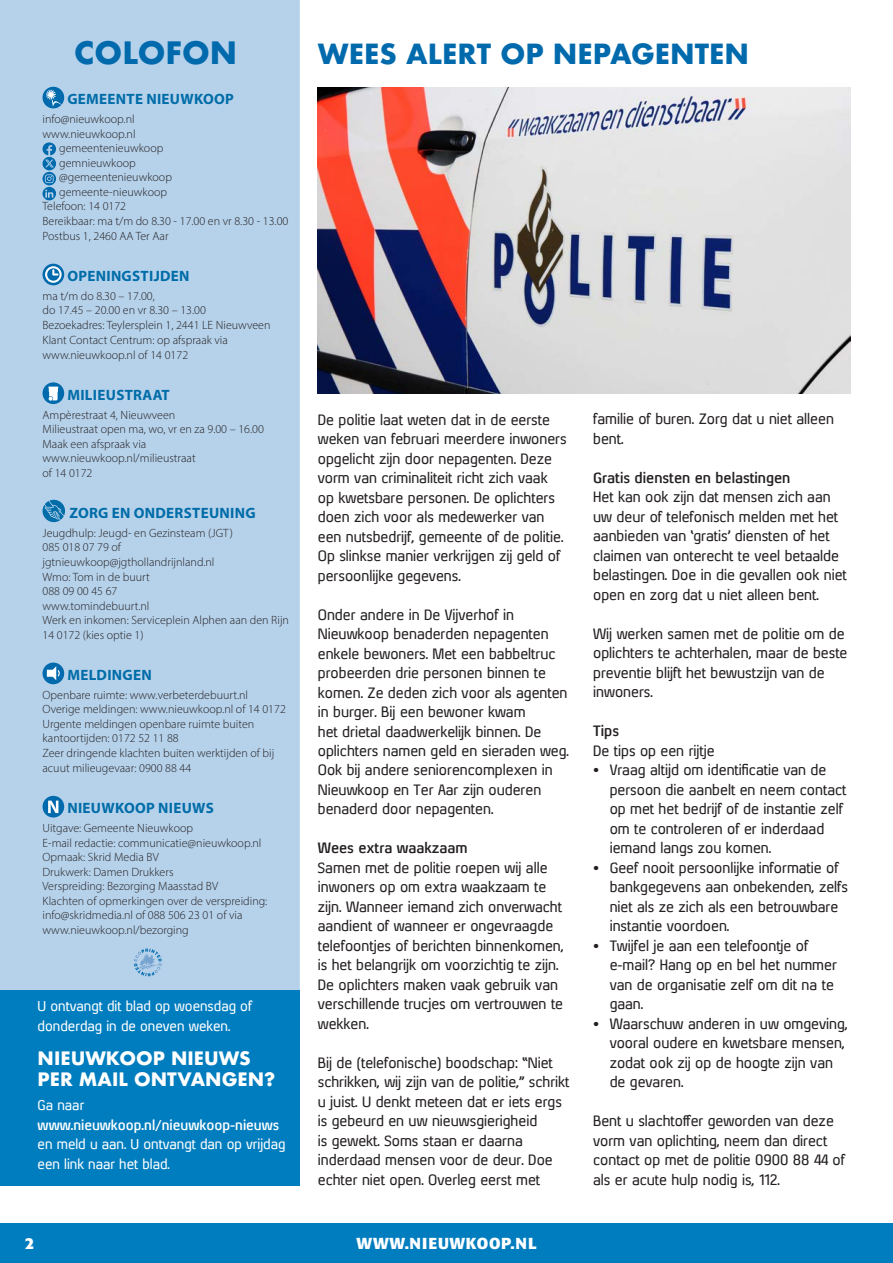
<style>
.page{position:relative;width:893px;height:1263px;background:#fff}
.page>*{position:absolute;margin:0;border:0;box-sizing:border-box;transform-origin:0 0}
.t1{font:700 30px "Futura";color:#006aad}
.t2{font:700 27px "Futura";color:#006aad}
.t3{font:700 18px/21px "Futura";color:#fff}
.t4{font:700 15.75px "Formata";letter-spacing:.05em;color:#fff}
.t5{font:700 15px "Myriad Pro";letter-spacing:.02em;color:#006ca8}
.t6{font:14.25px/19.5px "Xenu";color:#231f20}
.t7{font:700 14.25px "Xenu";color:#231f20}
.t8{font:13.5px/19.5px "Xenu";color:#fff}
.t9{font:700 13.5px "Xenu";color:#fff}
.t10{font:300 12px/14.5px "Myriad Pro";color:#231f20}
</style>
<div class="page">
<div style="left:0;top:0;width:300px;height:994px;background:#b6d2eb"></div>
<div style="left:43px;top:87px;width:21px;height:21px;background:#006aad;border-radius:50%"></div>
<svg style="left:46px;top:90px;width:18px;height:17px"></svg>
<div style="left:43px;top:264px;width:21px;height:21px;background:#006aad;border-radius:50%"></div>
<svg style="left:45px;top:266px;width:17px;height:17px"></svg>
<div style="left:43px;top:382px;width:21px;height:22px;background:#006aad;border-radius:50%"></div>
<svg style="left:48px;top:387px;width:10px;height:14px"></svg>
<div style="left:43px;top:662px;width:21px;height:22px;background:#006aad;border-radius:50%"></div>
<svg style="left:47px;top:666px;width:13px;height:14px"></svg>
<div style="left:43px;top:796px;width:21px;height:21px;background:#006aad;border-radius:50%"></div>
<svg style="left:48px;top:801px;width:10px;height:12px"></svg>
<svg style="left:134px;top:948px;width:28px;height:28px"></svg>
<div style="left:0;top:990px;width:299px;height:195px;background:#007dbf"></div>
<svg style="left:43px;top:500px;width:22px;height:22px"></svg>
<svg style="left:42px;top:142px;width:14px;height:58px"></svg>
<img style="left:318px;top:87px;width:532px;height:306px">
<div style="left:0;top:1224px;width:893px;height:39px;background:#007dbf"></div>
<h1 class="t1" style="left:74px;top:31px;width:164px">COLOFON</h1>
<p class="t5" style="left:67px;top:89px;width:168px">GEMEENTE NIEUWKOOP</p>
<p class="t10" style="left:43px;top:112px;width:94px">info@nieuwkoop.nl</p>
<p class="t10" style="left:43px;top:126px;width:95px">www.nieuwkoop.nl</p>
<p class="t10" style="left:59px;top:141px;width:106px">gemeentenieuwkoop</p>
<p class="t10" style="left:59px;top:155px;width:78px">gemnieuwkoop</p>
<p class="t10" style="left:59px;top:170px;width:114px">@gemeentenieuwkoop</p>
<p class="t10" style="left:59px;top:184px;width:109px">gemeente-nieuwkoop</p>
<p class="t10" style="left:43px;top:199px;width:85px">Telefoon: 14 0172</p>
<p class="t10" style="left:43px;top:213px;width:247px">Bereikbaar: ma t/m do 8.30 - 17.00 en vr 8.30 - 13.00</p>
<p class="t10" style="left:43px;top:228px;width:128px">Postbus 1, 2460 AA Ter Aar</p>
<p class="t5" style="left:67px;top:266px;width:124px">OPENINGSTIJDEN</p>
<p class="t10" style="left:43px;top:288px;width:229px">ma t/m do 8.30 – 17.00,<br>do 17.45 – 20.00 en vr 8.30 – 13.00<br>Bezoekadres: Teylersplein 1, 2441 LE Nieuwveen Klant Contact Centrum: op afspraak via www.nieuwkoop.nl of 14 0172</p>
<p class="t5" style="left:67px;top:385px;width:104px">MILIEUSTRAAT</p>
<p class="t10" style="left:43px;top:407px;width:223px">Ampèrestraat 4, Nieuwveen<br>Milieustraat open ma, wo, vr en za 9.00 – 16.00<br>Maak een afspraak via www.nieuwkoop.nl/milieustraat<br>of 14 0172</p>
<p class="t5" style="left:69px;top:503px;width:188px">ZORG EN ONDERSTEUNING</p>
<p class="t10" style="left:43px;top:525px;width:248px">Jeugdhulp: Jeugd- en Gezinsteam (JGT)<br>085 018 07 79 of jgtnieuwkoop@jgthollandrijnland.nl<br>Wmo: Tom in de buurt<br>088 09 00 45 67<br>www.tomindebuurt.nl<br>Werk en inkomen: Serviceplein Alphen aan den Rijn<br>14 0172 (kies optie 1)</p>
<p class="t5" style="left:67px;top:665px;width:86px">MELDINGEN</p>
<p class="t10" style="left:43px;top:687px;width:245px">Openbare ruimte: www.verbeterdebuurt.nl Overige meldingen: www.nieuwkoop.nl of 14 0172<br>Urgente meldingen openbare ruimte buiten kantoortijden: 0172 52 11 88<br>Zeer dringende klachten buiten werktijden of bij acuut milieugevaar: 0900 88 44</p>
<p class="t5" style="left:67px;top:798px;width:148px">NIEUWKOOP NIEUWS</p>
<p class="t10" style="left:43px;top:821px;width:226px">Uitgave: Gemeente Nieuwkoop<br>E-mail redactie: communicatie@nieuwkoop.nl Opmaak: Skrid Media BV<br>Drukwerk: Damen Drukkers<br>Verspreiding: Bezorging Maasstad BV<br>Klachten of opmerkingen over de verspreiding: info@skridmedia.nl of 088 506 23 01 of via www.nieuwkoop.nl/bezorging</p>
<p class="t8" style="left:38px;top:996px;width:216px">U ontvangt dit blad op woensdag of donderdag in de oneven weken.</p>
<p class="t3" style="left:38px;top:1048px;width:239px">NIEUWKOOP NIEUWS<br>PER MAIL ONTVANGEN?</p>
<p class="t8" style="left:38px;top:1095px;width:48px">Ga naar</p>
<p class="t9" style="left:38px;top:1116px;width:243px">www.nieuwkoop.nl/nieuwkoop-nieuws</p>
<p class="t8" style="left:38px;top:1134px;width:249px">en meld u aan. U ontvangt dan op vrijdag een link naar het blad.</p>
<h2 class="t2" style="left:318px;top:34px;width:433px">WEES ALERT OP NEPAGENTEN</h2>
<p class="t6" style="left:318px;top:409px;width:250px">De politie laat weten dat in de eerste weken van februari meerdere inwoners opgelicht zijn door nepagenten. Deze vorm van criminaliteit richt zich vaak op kwetsbare personen. De oplichters doen zich voor als medewerker van een nutsbedrijf, gemeente of de politie.<br>Op slinkse manier verkrijgen zij geld of persoonlijke gegevens.</p>
<p class="t6" style="left:318px;top:604px;width:253px">Onder andere in De Vijverhof in Nieuwkoop benaderden nepagenten enkele bewoners. Met een babbeltruc probeerden drie personen binnen te komen. Ze deden zich voor als agenten in burger. Bij een bewoner kwam<br>het drietal daadwerkelijk binnen. De oplichters namen geld en sieraden weg.<br>Ook bij andere seniorencomplexen in Nieuwkoop en Ter Aar zijn ouderen benaderd door nepagenten.</p>
<p class="t7" style="left:318px;top:840px;width:151px">Wees extra waakzaam</p>
<p class="t6" style="left:318px;top:858px;width:247px">Samen met de politie roepen wij alle inwoners op om extra waakzaam te zijn. Wanneer iemand zich onverwacht aandient of wanneer er ongevraagde telefoontjes of berichten binnenkomen, is het belangrijk om voorzichtig te zijn.<br>De oplichters maken vaak gebruik van verschillende trucjes om vertrouwen te wekken.</p>
<p class="t6" style="left:318px;top:1053px;width:253px">Bij de (telefonische) boodschap: “Niet schrikken, wij zijn van de politie,” schrikt u juist. U denkt meteen dat er iets ergs is gebeurd en uw nieuwsgierigheid<br>is gewekt. Soms staan er daarna inderdaad mensen voor de deur. Doe echter niet open. Overleg eerst met</p>
<p class="t6" style="left:593px;top:409px;width:242px">familie of buren. Zorg dat u niet alleen bent.</p>
<p class="t7" style="left:593px;top:469px;width:199px">Gratis diensten en belastingen</p>
<p class="t6" style="left:593px;top:487px;width:255px">Het kan ook zijn dat mensen zich aan uw deur of telefonisch melden met het aanbieden van ‘gratis’ diensten of het claimen van onterecht te veel betaalde belastingen. Doe in die gevallen ook niet open en zorg dat u niet alleen bent.</p>
<p class="t6" style="left:593px;top:624px;width:256px">Wij werken samen met de politie om de oplichters te achterhalen, maar de beste preventie blijft het bewustzijn van de inwoners.</p>
<p class="t7" style="left:593px;top:722px;width:27px">Tips</p>
<p class="t6" style="left:593px;top:741px;width:123px">De tips op een rijtje</p>
<p class="t6" style="left:610px;top:760px;width:238px;text-indent:-17px">• Vraag altijd om identificatie van de persoon die aanbelt en neem contact op met het bedrijf of de instantie zelf om te controleren of er inderdaad iemand langs zou komen.</p>
<p class="t6" style="left:610px;top:858px;width:240px;text-indent:-17px">• Geef nooit persoonlijke informatie of bankgegevens aan onbekenden, zelfs niet als ze zich als een betrouwbare instantie voordoen.</p>
<p class="t6" style="left:610px;top:935px;width:229px;text-indent:-17px">• Twijfel je aan een telefoontje of e-mail? Hang op en bel het nummer van de organisatie zelf om dit na te gaan.</p>
<p class="t6" style="left:610px;top:1013px;width:240px;text-indent:-17px">• Waarschuw anderen in uw omgeving, vooral oudere en kwetsbare mensen, zodat ook zij op de hoogte zijn van de gevaren.</p>
<p class="t6" style="left:593px;top:1111px;width:253px">Bent u slachtoffer geworden van deze vorm van oplichting, neem dan direct contact op met de politie 0900 88 44 of als er acute hulp nodig is, 112.</p>
<p class="t4" style="left:25px;top:1233px;width:11px">2</p>
<p class="t4" style="left:356px;top:1233px;width:182px">WWW.NIEUWKOOP.NL</p>
</div>
